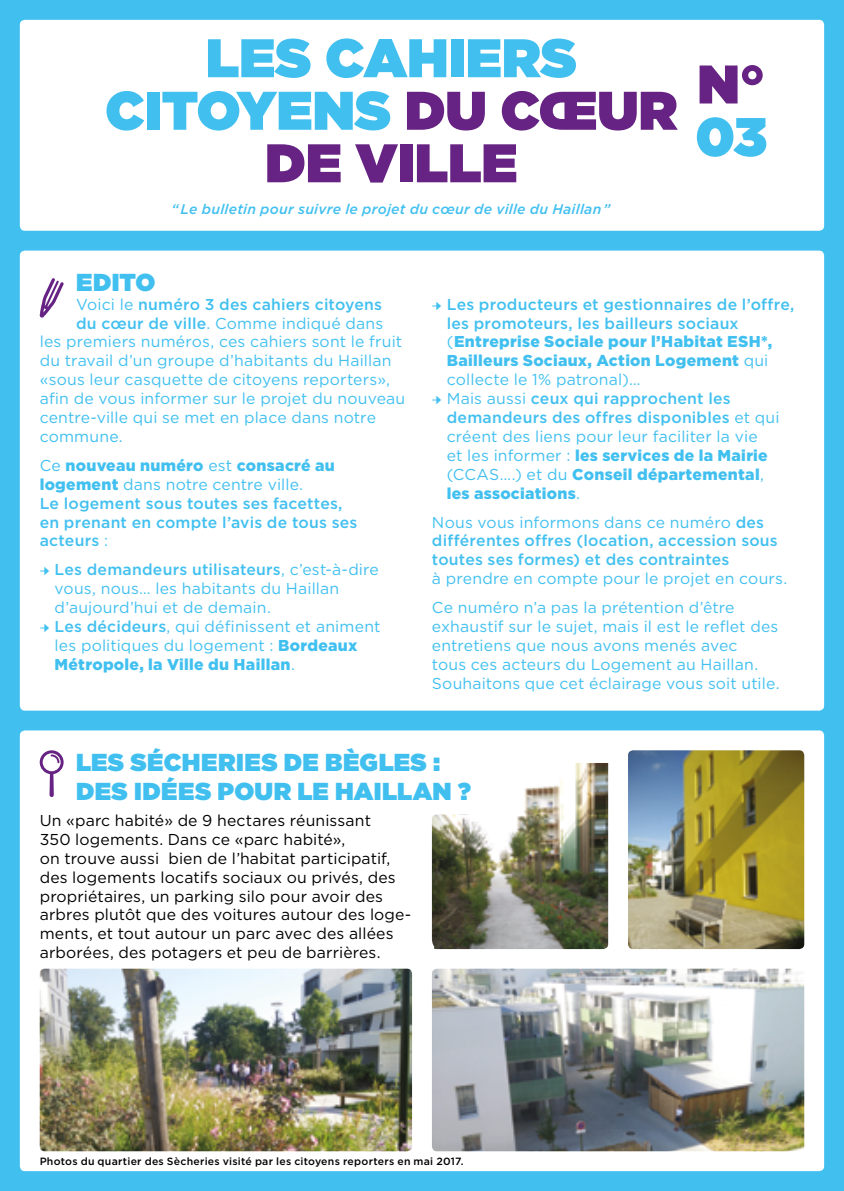
<style>
.page{position:relative;width:844px;height:1191px;background:#fff}
.page>*{position:absolute;margin:0;border:0;box-sizing:border-box;transform-origin:0 0}
.t1{font:900 54.25px/52.5px "Gotham";color:#41c0f0;text-align:center}
.t2{font:900 54.25px "Gotham";color:#662383}
.t3{font:900 24.5px/29.4px "Gotham";letter-spacing:.015em;color:#41c0f0}
.t4{font:15.75px/18.9px "Gotham";letter-spacing:.01em;color:#41c0f0}
.t5{font:500 15.75px/18.9px "Gotham";letter-spacing:.015em;color:#41c0f0}
.t6{font:15.75px/18.9px "Gotham";letter-spacing:.01em;color:#000}
.t7{font:900 15.75px "Gotham";letter-spacing:.015em;color:#41c0f0}
.t8{font:italic 500 14px "Gotham";letter-spacing:.015em;color:#41c0f0}
.t9{font:500 10.5px "Gotham";letter-spacing:.025em;color:#000}
.s1{color:#662383}
.s2{font-weight:400}
.s3{font-weight:500}
.s4{font-weight:900}
.s5{font-family:"Minion Pro";font-weight:700}
</style>
<div class="page">
<div style="left:0;top:0;width:843px;height:1191px;background:#41c0f0"></div>
<div style="left:20px;top:251px;width:803px;height:459px;background:#fff;border-radius:5px"></div>
<div style="left:20px;top:20px;width:803px;height:211px;background:#fff;border-radius:5px"></div>
<div style="left:20px;top:730px;width:803px;height:441px;background:#fff;border-radius:5px"></div>
<img style="left:432px;top:968px;width:372px;height:183px">
<img style="left:432px;top:763px;width:176px;height:186px">
<img style="left:40px;top:968px;width:372px;height:183px">
<img style="left:628px;top:750px;width:176px;height:199px">
<svg style="left:40px;top:278px;width:24px;height:39px"></svg>
<svg style="left:40px;top:750px;width:24px;height:47px"></svg>
<h1 class="t1" style="left:105px;top:30px;width:573px">LES CAHIERS<br>CITOYENS <span class="s1">DU CŒUR<br>DE VILLE</span></h1>
<p class="t8" style="left:171px;top:201px;width:440px">“ Le bulletin pour suivre le projet du cœur de ville du Haillan ”</p>
<h1 class="t2" style="left:697px;top:53px;width:69px">N°</h1>
<h1 class="t1" style="left:695px;top:109px;width:73px">03</h1>
<h2 class="t3" style="left:76px;top:267px;width:81px">EDITO</h2>
<p class="t5" style="left:76px;top:294px;width:307px"><span class="s2">Voici le</span> numéro 3 des cahiers citoyens</p>
<p class="t4" style="left:76px;top:313px;width:309px"><span class="s3">du cœur de ville</span>. Comme indiqué dans</p>
<p class="t4" style="left:40px;top:332px;width:364px">les premiers numéros, ces cahiers sont le fruit</p>
<p class="t4" style="left:40px;top:351px;width:353px">du travail d’un groupe d’habitants du Haillan</p>
<p class="t4" style="left:40px;top:370px;width:351px">«sous leur casquette de citoyens reporters»,</p>
<p class="t4" style="left:40px;top:389px;width:367px">afin de vous informer sur le projet du nouveau</p>
<p class="t4" style="left:40px;top:408px;width:338px">centre-ville qui se met en place dans notre</p>
<p class="t4" style="left:40px;top:427px;width:85px">commune.</p>
<p class="t5" style="left:40px;top:455px;width:319px"><span class="s2">Ce</span> <span class="s4">nouveau numéro</span> <span class="s2">est</span> <span class="s4">consacré au logement</span> <span class="s2">dans notre centre ville.<br></span>Le logement sous toutes ses facettes, en prenant en compte l’avis de tous ses acteurs <span class="s2">:</span></p>
<p class="t5" style="left:40px;top:560px;width:340px"><span class="s5">Ș</span> Les demandeurs utilisateurs<span class="s2">, c’est-à-dire</span></p>
<p class="t4" style="left:55px;top:579px;width:286px">vous, nous… les habitants du Haillan</p>
<p class="t4" style="left:55px;top:598px;width:218px">d’aujourd’hui et de demain.</p>
<p class="t4" style="left:40px;top:616px;width:342px"><span class="s5">Ș</span> <span class="s3">Les décideurs</span>, qui définissent et animent</p>
<p class="t4" style="left:55px;top:635px;width:304px">les politiques du logement : <span class="s4">Bordeaux</span></p>
<p class="t7" style="left:55px;top:655px;width:242px">Métropole, la Ville du Haillan<span class="s2">.</span></p>
<p class="t5" style="left:432px;top:294px;width:364px"><span class="s5">Ș</span> Les producteurs et gestionnaires de l’offre,</p>
<p class="t5" style="left:446px;top:313px;width:293px">les promoteurs, les bailleurs sociaux</p>
<p class="t7" style="left:446px;top:333px;width:327px"><span class="s2">(</span>Entreprise Sociale pour l’Habitat ESH*,</p>
<p class="t7" style="left:446px;top:352px;width:323px">Bailleurs Sociaux, Action Logement <span class="s2">qui</span></p>
<p class="t4" style="left:446px;top:370px;width:195px">collecte le 1% patronal)…</p>
<p class="t5" style="left:432px;top:389px;width:300px"><span class="s5">Ș</span> <span class="s2">Mais aussi</span> ceux qui rapprochent les</p>
<p class="t5" style="left:446px;top:408px;width:334px">demandeurs des offres disponibles <span class="s2">et qui</span></p>
<p class="t4" style="left:446px;top:427px;width:312px">créent des liens pour leur faciliter la vie</p>
<p class="t7" style="left:446px;top:446px;width:322px"><span class="s2">et les informer :</span> les services de la Mairie</p>
<p class="t7" style="left:446px;top:465px;width:318px"><span class="s2">(CCAS….) et du</span> Conseil départemental<span class="s2">,</span></p>
<p class="t7" style="left:446px;top:484px;width:135px">les associations<span class="s2">.</span></p>
<p class="t5" style="left:432px;top:512px;width:347px"><span class="s2">Nous vous informons dans ce numéro</span> des différentes offres (location, accession sous toutes ses formes) et des contraintes</p>
<p class="t4" style="left:432px;top:564px;width:357px;line-height:28.9px">à prendre en compte pour le projet en cours.<br>Ce numéro n’a pas la prétention d’être</p>
<p class="t4" style="left:432px;top:616px;width:349px">exhaustif sur le sujet, mais il est le reflet des entretiens que nous avons menés avec<br>tous ces acteurs du Logement au Haillan.<br>Souhaitons que cet éclairage vous soit utile.</p>
<h2 class="t3" style="left:76px;top:746px;width:396px">LES SÉCHERIES DE BÈGLES :<br>DES IDÉES POUR LE HAILLAN ?</h2>
<p class="t6" style="left:40px;top:810px;width:373px">Un «parc habité» de 9 hectares réunissant<br>350 logements. Dans ce «parc habité»,<br>on trouve aussi bien de l’habitat participatif, des logements locatifs sociaux ou privés, des propriétaires, un parking silo pour avoir des arbres plutôt que des voitures autour des loge&shy;ments, et tout autour un parc avec des allées arborées, des potagers et peu de barrières.</p>
<p class="t9" style="left:40px;top:1155px;width:425px">Photos du quartier des Sècheries visité par les citoyens reporters en mai 2017.</p>
</div>
